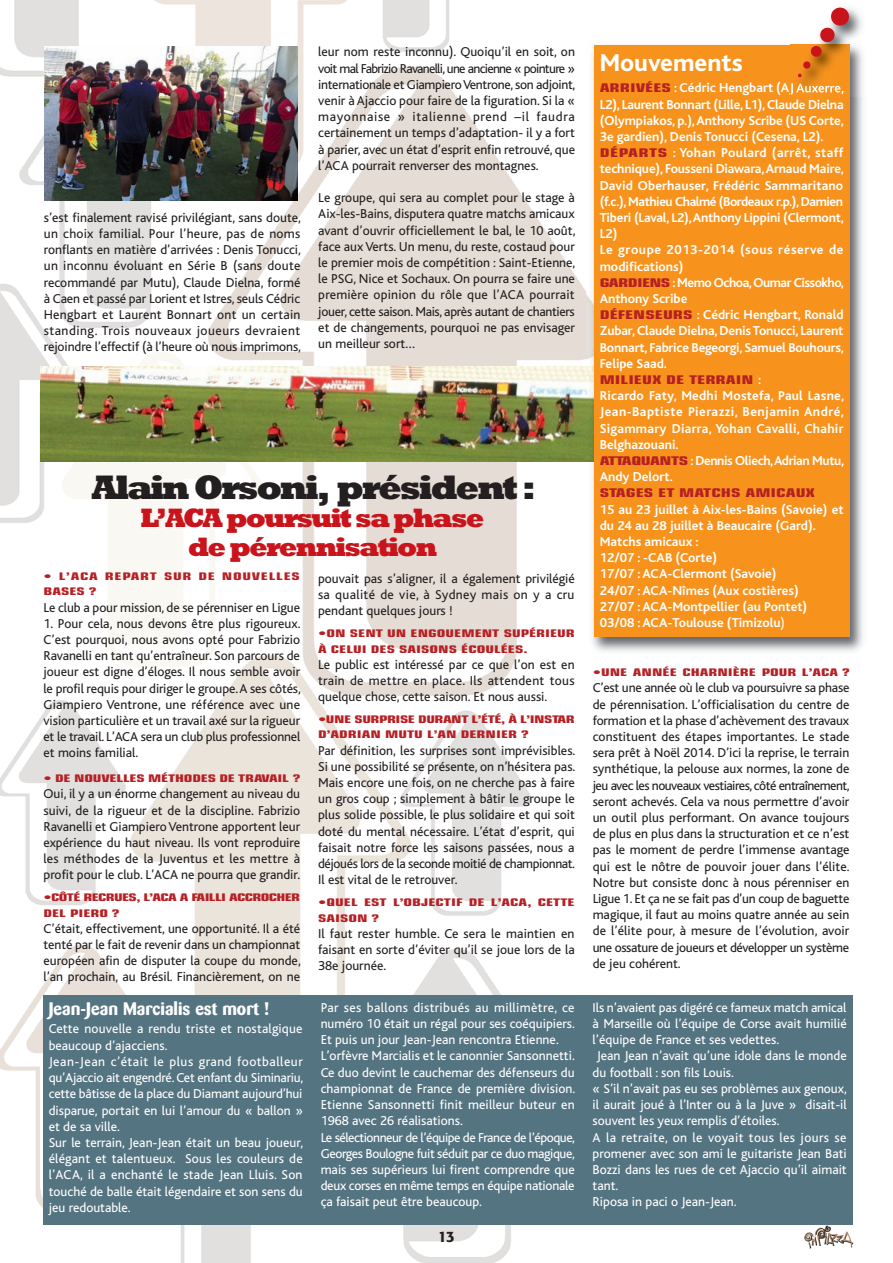
<style>
.page{position:relative;width:893px;height:1263px;background:#fff}
.page>*{position:absolute;margin:0;border:0;box-sizing:border-box;transform-origin:0 0}
.t1{font:800 34.5px "Rockwell";letter-spacing:-.07em;color:#231f20}
.t2{font:800 27px/28.5px "Rockwell";letter-spacing:-.07em;color:#ca141c;text-align:center}
.t3{font:800 25.5px "Bliss";color:#fff}
.t4{font:700 18px "Barmeno";color:#fff}
.t5{font:500 15px "Formata";color:#231f20}
.t6{font:13.5px/16.2px "Bliss";color:#231f20;text-align:justify}
.t7{font:13.5px/16.2px "Bliss";color:#fff}
.t8{font:700 13.5px/16.2px "Bliss";color:#fff}
.t9{font:13.5px "Bliss";letter-spacing:.03em;color:#fff}
.t10{font:700 condensed 12px "Eurostile";color:#b62024;scale:1.59 1}
.t11{font:700 condensed 10.5px/15.8px "Eurostile";color:#b62024;scale:1.59 1}
.t12{font:700 condensed 10.5px/15.8px "Eurostile";letter-spacing:-.025em;color:#b62024;scale:1.59 1}
.t13{font:700 condensed 10.5px/15.8px "Eurostile";letter-spacing:-.04em;color:#b62024;scale:1.59 1}
.t14{font:700 condensed 10.5px/15.8px "Eurostile";letter-spacing:.045em;color:#b62024;scale:1.59 1}
.s1{font-family:"Eurostile";font-stretch:condensed;font-size:12px;color:#b62024}
.s2{font-family:"Bliss";font-stretch:normal;font-size:13.5px;color:#fff}
.s3{font-weight:400}
</style>
<div class="page">
<img style="left:0;top:0;width:607px;height:1263px">
<img style="left:814px;top:1225px;width:32px;height:21px">
<img style="left:44px;top:47px;width:254px;height:153px">
<img style="left:41px;top:367px;width:546px;height:95px">
<img style="left:607px;top:44px;width:256px;height:608px">
<img style="left:587px;top:462px;width:20px;height:194px">
<img style="left:587px;top:38px;width:20px;height:329px">
<img style="left:587px;top:367px;width:7px;height:95px">
<div style="left:594px;top:45px;width:255px;height:592px;background:#f7931d"></div>
<div style="left:43px;top:995px;width:810px;height:229px;background:#557482"></div>
<img style="left:791px;top:8px;width:72px;height:89px">
<img style="left:791px;top:83px;width:53px;height:12px">
<svg style="left:798px;top:7px;width:52px;height:71px"></svg>
<p class="t6" style="left:44px;top:210px;width:259px">s’est finalement ravisé privilégiant, sans doute, un choix familial. Pour l’heure, pas de noms ronflants en matière d’arrivées : Denis Tonucci, un inconnu évoluant en Série B (sans doute recommandé par Mutu), Claude Dielna, formé à Caen et passé par Lorient et Istres, seuls Cédric Hengbart et Laurent Bonnart ont un certain standing. Trois nouveaux joueurs devraient rejoindre l’effectif (à l’heure où nous imprimons,</p>
<p class="t6" style="left:318px;top:45px;width:259px">leur nom reste inconnu). Quoiqu’il en soit, on voit mal Fabrizio Ravanelli, une ancienne « pointure » internationale et Giampiero Ventrone, son adjoint, venir à Ajaccio pour faire de la figuration. Si la « mayonnaise » italienne prend –il faudra certainement un temps d’adaptation- il y a fort à parier, avec un état d’esprit enfin retrouvé, que l’ACA pourrait renverser des montagnes.</p>
<p class="t6" style="left:318px;top:191px;width:259px">Le groupe, qui sera au complet pour le stage à Aix-les-Bains, disputera quatre matchs amicaux avant d’ouvrir officiellement le bal, le 10 août, face aux Verts. Un menu, du reste, costaud pour le premier mois de compétition : Saint-Etienne, le PSG, Nice et Sochaux. On pourra se faire une première opinion du rôle que l’ACA pourrait jouer, cette saison. Mais, après autant de chantiers et de changements, pourquoi ne pas envisager un meilleur sort…</p>
<h1 class="t1" style="left:92px;top:475px;width:446px">Alain Orsoni, président :</h1>
<h2 class="t2" style="left:140px;top:506px;width:346px">L’ACA poursuit sa phase de pérennisation</h2>
<p class="t14" style="left:43px;top:569px;width:163px">• L’ACA REPART SUR DE NOUVELLES<br>BASES ?</p>
<p class="t6" style="left:44px;top:600px;width:258px">Le club a pour mission, de se pérenniser en Ligue</p>
<p class="t6" style="left:44px;top:616px;width:259px">1. Pour cela, nous devons être plus rigoureux.<br>C’est pourquoi, nous avons opté pour Fabrizio Ravanelli en tant qu’entraîneur. Son parcours de joueur est digne d’éloges. Il nous semble avoir le profil requis pour diriger le groupe. A ses côtés, Giampiero Ventrone, une référence avec une vision particulière et un travail axé sur la rigueur et le travail. L’ACA sera un club plus professionnel et moins familial.</p>
<p class="t11" style="left:43px;top:771px;width:163px">• DE NOUVELLES MÉTHODES DE TRAVAIL ?</p>
<p class="t6" style="left:44px;top:787px;width:258px">Oui, il y a un énorme changement au niveau du suivi, de la rigueur et de la discipline. Fabrizio Ravanelli et Giampiero Ventrone apportent leur expérience du haut niveau. Ils vont reproduire les méthodes de la Juventus et les mettre à profit pour le club. L’ACA ne pourra que grandir.</p>
<p class="t13" style="left:43px;top:890px;width:163px">•CÔTÉ RECRUES, L’ACA A FAILLI ACCROCHER<br>DEL PIERO ?</p>
<p class="t6" style="left:44px;top:921px;width:259px">C’était, effectivement, une opportunité. Il a été tenté par le fait de revenir dans un championnat européen afin de disputer la coupe du monde, l’an prochain, au Brésil. Financièrement, on ne</p>
<p class="t6" style="left:318px;top:571px;width:258px">pouvait pas s’aligner, il a également privilégié sa qualité de vie, à Sydney mais on y a cru pendant quelques jours !</p>
<p class="t11" style="left:318px;top:626px;width:163px">•ON SENT UN ENGOUEMENT SUPÉRIEUR<br>À CELUI DES SAISONS ÉCOULÉES.</p>
<p class="t6" style="left:318px;top:657px;width:258px">Le public est intéressé par ce que l’on est en train de mettre en place. Ils attendent tous quelque chose, cette saison. Et nous aussi.</p>
<p class="t12" style="left:318px;top:712px;width:163px">•UNE SURPRISE DURANT L’ÉTÉ, À L’INSTAR<br>D’ADRIAN MUTU L’AN DERNIER ?</p>
<p class="t6" style="left:318px;top:743px;width:259px">Par définition, les surprises sont imprévisibles.<br>Si une possibilité se présente, on n’hésitera pas.<br>Mais encore une fois, on ne cherche pas à faire un gros coup ; simplement à bâtir le groupe le plus solide possible, le plus solidaire et qui soit doté du mental nécessaire. L’état d’esprit, qui faisait notre force les saisons passées, nous a déjoués lors de la seconde moitié de championnat.<br>Il est vital de le retrouver.</p>
<p class="t11" style="left:318px;top:895px;width:163px">•QUEL EST L’OBJECTIF DE L’ACA, CETTE<br>SAISON ?</p>
<p class="t6" style="left:318px;top:926px;width:258px">Il faut rester humble. Ce sera le maintien en faisant en sorte d’éviter qu’il se joue lors de la 38e journée.</p>
<h3 class="t3" style="left:600px;top:53px;width:145px">Mouvements</h3>
<p class="t8" style="left:600px;top:81px;width:246px"><span class="s1">ARRIVÉES</span> : Cédric Hengbart (AJ Auxerre, L2), Laurent Bonnart (Lille, L1), Claude Dielna (Olympiakos, p.), Anthony Scribe (US Corte, 3e gardien), Denis Tonucci (Cesena, L2).<br><span class="s1">DÉPARTS</span> : Yohan Poulard (arrêt, staff technique), Fousseni Diawara, Arnaud Maire, David Oberhauser, Frédéric Sammaritano (f.c.), Mathieu Chalmé (Bordeaux r.p.), Damien Tiberi (Laval, L2), Anthony Lippini (Clermont, L2)<br>Le groupe 2013-2014 (sous réserve de modifications)<br><span class="s1">GARDIENS</span>: Memo Ochoa, Oumar Cissokho, Anthony Scribe<br><span class="s1">DÉFENSEURS</span> : Cédric Hengbart, Ronald Zubar, Claude Dielna, Denis Tonucci, Laurent Bonnart, Fabrice Begeorgi, Samuel Bouhours, Felipe Saad.</p>
<p class="t10" style="left:600px;top:375px;width:103px">MILIEUX DE TERRAIN <span class="s2">:</span></p>
<p class="t8" style="left:600px;top:389px;width:246px">Ricardo Faty, Medhi Mostefa, Paul Lasne,<br>Jean-Baptiste Pierazzi, Benjamin André,<br>Sigammary Diarra, Yohan Cavalli, Chahir<br>Belghazouani.<br><span class="s1">ATTAQUANTS</span>: Dennis Oliech, Adrian Mutu,<br>Andy Delort.</p>
<p class="t10" style="left:600px;top:489px;width:137px">STAGES ET MATCHS AMICAUX</p>
<p class="t8" style="left:600px;top:502px;width:245px">15 au 23 juillet à Aix-les-Bains (Savoie) et du 24 au 28 juillet à Beaucaire (Gard).<br>Matchs amicaux :<br>12/07 : -CAB (Corte)<br>17/07 : ACA-Clermont (Savoie)<br>24/07 : ACA-Nîmes (Aux costières)<br>27/07 : ACA-Montpellier (au Pontet)<br>03/08 : ACA-Toulouse (Timizolu<span class="s3">)</span></p>
<p class="t11" style="left:593px;top:665px;width:163px">•UNE ANNÉE CHARNIÈRE POUR L’ACA ?</p>
<p class="t6" style="left:593px;top:681px;width:258px">C’est une année où le club va poursuivre sa phase de pérennisation. L’officialisation du centre de formation et la phase d’achèvement des travaux constituent des étapes importantes. Le stade sera prêt à Noël 2014. D’ici la reprise, le terrain synthétique, la pelouse aux normes, la zone de jeu avec les nouveaux vestiaires, côté entraînement, seront achevés. Cela va nous permettre d’avoir un outil plus performant. On avance toujours de plus en plus dans la structuration et ce n’est pas le moment de perdre l’immense avantage qui est le nôtre de pouvoir jouer dans l’élite.<br>Notre but consiste donc à nous pérenniser en Ligue 1. Et ça ne se fait pas d’un coup de baguette magique, il faut au moins quatre année au sein de l’élite pour, à mesure de l’évolution, avoir une ossature de joueurs et développer un système de jeu cohérent.</p>
<h3 class="t4" style="left:49px;top:1001px;width:222px">Jean-Jean Marcialis est mort !</h3>
<p class="t7" style="left:49px;top:1022px;width:256px">Cette nouvelle a rendu triste et nostalgique beaucoup d’ajacciens.<br>Jean-Jean c’était le plus grand footballeur qu’Ajaccio ait engendré. Cet enfant du Siminariu, cette bâtisse de la place du Diamant aujourd’hui disparue, portait en lui l’amour du « ballon » et de sa ville.<br>Sur le terrain, Jean-Jean était un beau joueur, élégant et talentueux. Sous les couleurs de l’ACA, il a enchanté le stade Jean Lluis. Son touché de balle était légendaire et son sens du jeu redoutable.</p>
<p class="t7" style="left:321px;top:1000px;width:256px">Par ses ballons distribués au millimètre, ce numéro 10 était un régal pour ses coéquipiers.<br>Et puis un jour Jean-Jean rencontra Etienne.<br>L’orfèvre Marcialis et le canonnier Sansonnetti.<br>Ce duo devint le cauchemar des défenseurs du championnat de France de première division.<br>Etienne Sansonnetti finit meilleur buteur en 1968 avec 26 réalisations.<br>Le sélectionneur de l’équipe de France de l’époque, Georges Boulogne fuit séduit par ce duo magique, mais ses supérieurs lui firent comprendre que deux corses en même temps en équipe nationale ça faisait peut être beaucoup.</p>
<p class="t7" style="left:593px;top:1000px;width:255px">Ils n’avaient pas digéré ce fameux match amical</p>
<p class="t7" style="left:593px;top:1017px;width:256px">à Marseille où l’équipe de Corse avait humilié</p>
<p class="t7" style="left:593px;top:1033px;width:188px">l’équipe de France et ses vedettes.</p>
<p class="t7" style="left:597px;top:1049px;width:251px">Jean Jean n’avait qu’une idole dans le monde</p>
<p class="t7" style="left:593px;top:1065px;width:143px">du football : son fils Louis.</p>
<p class="t7" style="left:593px;top:1081px;width:256px">« S’il n’avait pas eu ses problèmes aux genoux,</p>
<p class="t7" style="left:593px;top:1098px;width:256px">il aurait joué à l’Inter ou à la Juve » disait-il</p>
<p class="t7" style="left:593px;top:1114px;width:189px">souvent les yeux remplis d’étoiles.</p>
<p class="t9" style="left:593px;top:1132px;width:255px">A la retraite, on le voyait tous les jours se</p>
<p class="t7" style="left:593px;top:1146px;width:256px">promener avec son ami le guitariste Jean Bati</p>
<p class="t7" style="left:593px;top:1162px;width:256px">Bozzi dans les rues de cet Ajaccio qu’il aimait</p>
<p class="t7" style="left:593px;top:1179px;width:27px">tant.</p>
<p class="t7" style="left:593px;top:1195px;width:145px">Riposa in paci o Jean-Jean.</p>
<p class="t5" style="left:438px;top:1230px;width:18px">13</p>
</div>
